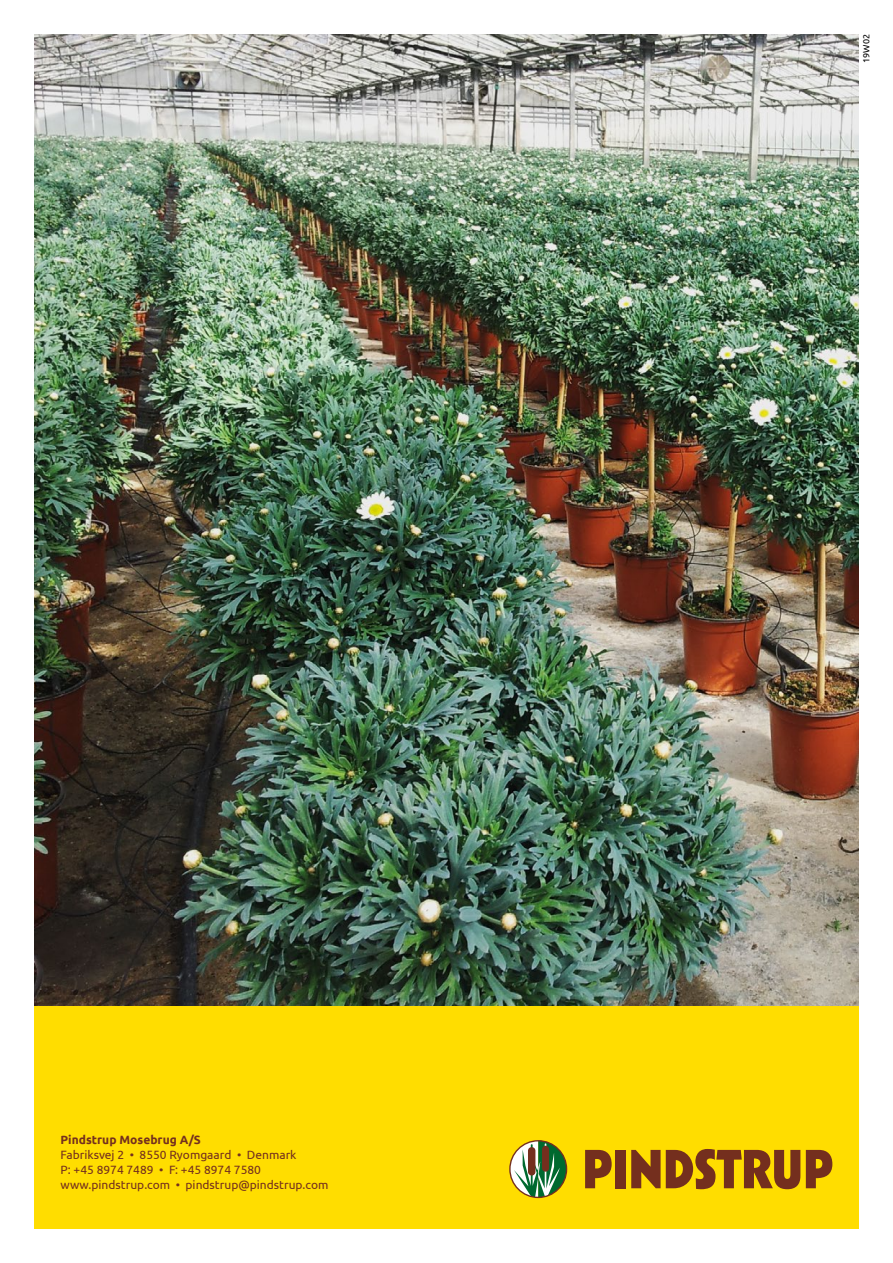
<style>
.page{position:relative;width:893px;height:1263px;background:#fff}
.page>*{position:absolute;margin:0;border:0;box-sizing:border-box;transform-origin:0 0}
.t1{font:12px/15px "Ubuntu";color:#742f1e}
.t2{font:700 12px "Ubuntu";color:#742f1e}
.t3{font:9px "Ubuntu";color:#000}
</style>
<div class="page">
<div style="left:34px;top:1006px;width:825px;height:223px;background:#fd0"></div>
<svg style="left:585px;top:1150px;width:27px;height:38px"></svg>
<div style="left:616px;top:1150px;width:10px;height:38px;background:#742f1e"></div>
<svg style="left:631px;top:1149px;width:169px;height:40px"></svg>
<svg style="left:806px;top:1150px;width:26px;height:38px"></svg>
<svg style="left:509px;top:1140px;width:58px;height:58px"></svg>
<div style="left:528px;top:1147px;width:7px;height:28px;background:#742f1e;border-radius:4px"></div>
<div style="left:542px;top:1146px;width:7px;height:26px;background:#742f1e;border-radius:4px"></div>
<img style="left:34px;top:34px;width:825px;height:972px">
<p class="t2" style="left:61px;top:1132px;width:142px">Pindstrup Mosebrug A/S</p>
<p class="t1" style="left:61px;top:1146px;width:269px">Fabriksvej 2 • 8550 Ryomgaard • Denmark<br>P: +45 8974 7489 • F: +45 8974 7580 www.pindstrup.com • pindstrup@pindstrup.com</p>
<p class="t3" style="left:861px;top:63px;width:30px;rotate:-90deg">19W02</p>
</div>
